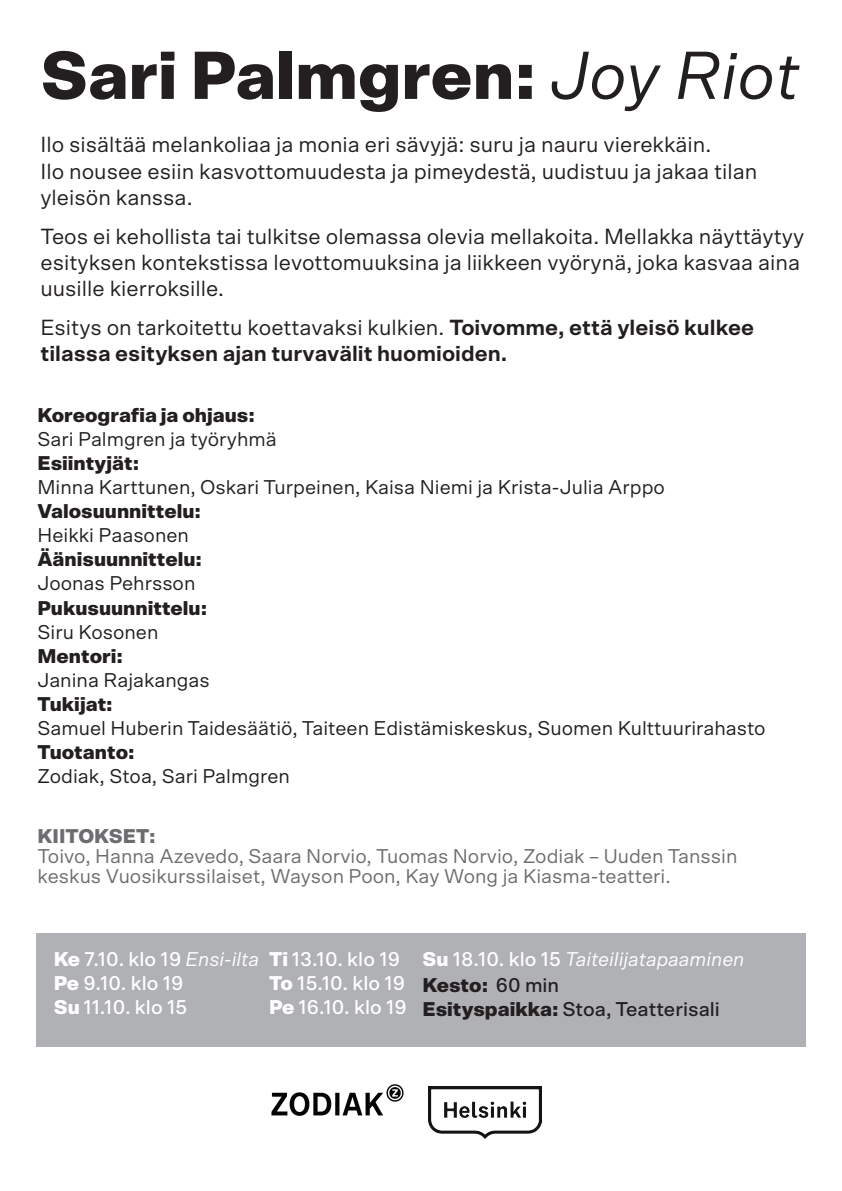
<style>
.page{position:relative;width:842px;height:1191px;background:#fff}
.page>*{position:absolute;margin:0;border:0;box-sizing:border-box;transform-origin:0 0}
.t1{font:900 68px "Scto Grotesk A";color:#231f20}
.t2{font:22px/26.4px "Scto Grotesk A";color:#231f20}
.t3{font:700 22px "Scto Grotesk A";color:#231f20}
.t4{font:20px "Scto Grotesk A";color:#231f20}
.t5{font:20px "Scto Grotesk A";color:#6c6d70}
.t6{font:900 20px "Scto Grotesk A";color:#231f20}
.t7{font:500 20px "Scto Grotesk A";color:#fff}
.t8{font:italic 20px "Scto Grotesk A";color:#fff}
.t9{font:500 20px "Scto Grotesk A";color:#231f20}
.t10{font:900 20px "Scto Grotesk A";color:#6c6d70}
.s1{font-weight:400;font-style:italic}
.s2{font-weight:700}
.s3{font-weight:900}
.s4{font-weight:900;font-style:normal}
.s5{font-weight:500;font-style:normal}
.s6{font-weight:500}
</style>
<div class="page">
<div style="left:36px;top:933px;width:770px;height:113px;background:#b0b1b5"></div>
<img style="left:429px;top:1086px;width:113px;height:52px">
<img style="left:271px;top:1084px;width:133px;height:32px">
<p class="t1" style="left:40px;top:33px;width:760px">Sari Palmgren: <span class="s1">Joy Riot</span></p>
<p class="t2" style="left:40px;top:131px;width:672px">Ilo sisältää melankoliaa ja monia eri sävyjä: suru ja nauru vierekkäin.</p>
<p class="t2" style="left:40px;top:158px;width:718px">Ilo nousee esiin kasvottomuudesta ja pimeydestä, uudistuu ja jakaa tilan yleisön kanssa.</p>
<p class="t2" style="left:40px;top:223px;width:765px">Teos ei kehollista tai tulkitse olemassa olevia mellakoita. Mellakka näyttäytyy</p>
<p class="t2" style="left:40px;top:249px;width:761px">esityksen kontekstissa levottomuuksina ja liikkeen vyörynä, joka kasvaa aina uusille kierroksille.</p>
<p class="t2" style="left:40px;top:314px;width:715px">Esitys on tarkoitettu koettavaksi kulkien. <span class="s2">Toivomme, että yleisö kulkee</span></p>
<p class="t3" style="left:40px;top:340px;width:468px">tilassa esityksen ajan turvavälit huomioiden.</p>
<p class="t6" style="left:38px;top:403px;width:219px">Koreografia ja ohjaus:</p>
<p class="t4" style="left:38px;top:428px;width:241px">Sari Palmgren ja työryhmä</p>
<p class="t6" style="left:38px;top:451px;width:103px">Esiintyjät:</p>
<p class="t4" style="left:38px;top:476px;width:629px">Minna Karttunen, Oskari Turpeinen, Kaisa Niemi ja Krista-Julia Arppo</p>
<p class="t6" style="left:38px;top:499px;width:165px">Valosuunnittelu:</p>
<p class="t4" style="left:38px;top:524px;width:153px">Heikki Paasonen</p>
<p class="t6" style="left:38px;top:547px;width:166px">Äänisuunnittelu:</p>
<p class="t4" style="left:38px;top:572px;width:159px">Joonas Pehrsson</p>
<p class="t6" style="left:38px;top:595px;width:171px">Pukusuunnittelu:</p>
<p class="t4" style="left:38px;top:620px;width:123px">Siru Kosonen</p>
<p class="t6" style="left:38px;top:643px;width:87px">Mentori:</p>
<p class="t4" style="left:38px;top:668px;width:174px">Janina Rajakangas</p>
<p class="t6" style="left:38px;top:691px;width:77px">Tukijat:</p>
<p class="t4" style="left:38px;top:716px;width:730px">Samuel Huberin Taidesäätiö, Taiteen Edistämiskeskus, Suomen Kulttuurirahasto</p>
<p class="t6" style="left:38px;top:739px;width:99px">Tuotanto:</p>
<p class="t4" style="left:38px;top:764px;width:254px">Zodiak, Stoa, Sari Palmgren</p>
<p class="t10" style="left:38px;top:823px;width:120px">KIITOKSET:</p>
<p class="t5" style="left:38px;top:844px;width:701px">Toivo, Hanna Azevedo, Saara Norvio, Tuomas Norvio, Zodiak – Uuden Tanssin</p>
<p class="t5" style="left:38px;top:864px;width:635px">keskus Vuosikurssilaiset, Wayson Poon, Kay Wong ja Kiasma-teatteri.</p>
<p class="t7" style="left:54px;top:947px;width:207px"><span class="s3">Ke</span> 7.10. klo 19 <span class="s1">Ensi-ilta</span></p>
<p class="t7" style="left:54px;top:971px;width:131px"><span class="s3">Pe</span> 9.10. klo 19</p>
<p class="t7" style="left:54px;top:995px;width:135px"><span class="s3">Su</span> 11.10. klo 15</p>
<p class="t7" style="left:269px;top:947px;width:132px"><span class="s3">Ti</span> 13.10. klo 19</p>
<p class="t7" style="left:269px;top:971px;width:138px"><span class="s3">To</span> 15.10. klo 19</p>
<p class="t7" style="left:269px;top:995px;width:139px"><span class="s3">Pe</span> 16.10. klo 19</p>
<p class="t8" style="left:422px;top:947px;width:323px"><span class="s4">Su</span> <span class="s5">18.10. klo 15</span> Taiteilijatapaaminen</p>
<p class="t6" style="left:422px;top:972px;width:138px">Kesto: <span class="s6">60 min</span></p>
<p class="t9" style="left:422px;top:997px;width:299px"><span class="s3">Esityspaikka:</span> Stoa, Teatterisali</p>
</div>
